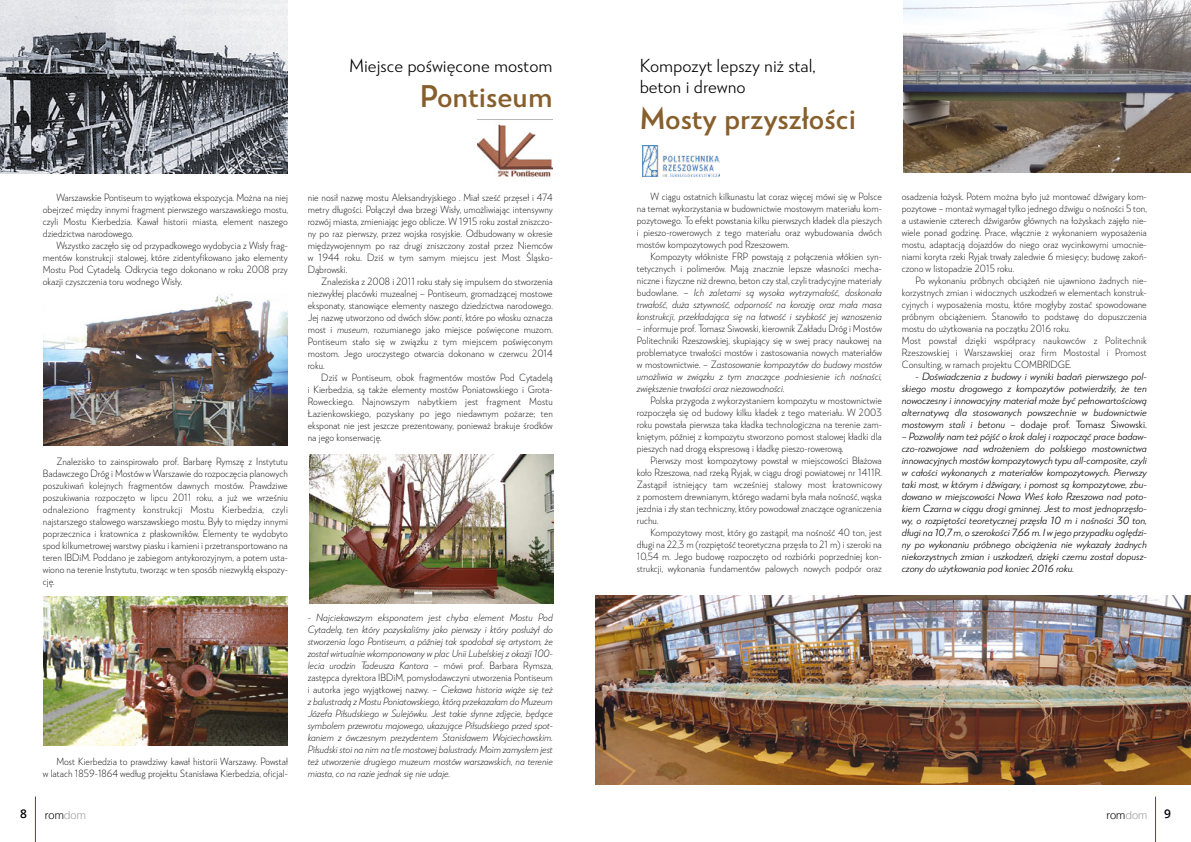
<style>
.page{position:relative;width:1191px;height:842px;background:#fff}
.page>*{position:absolute;margin:0;border:0;box-sizing:border-box;transform-origin:0 0}
.t1{font:700 30px "RNS Miles";color:#875f2c}
.t2{font:18px/21.6px "RNS Miles";color:#000}
.t3{font:600 12px "Open Sans";color:#000}
.t4{font:300 11px "Helvetica";color:#000}
.t5{font:300 10px/12px "RNS Miles";color:#000;text-align:justify;scale:.95 1}
.t6{font:italic 10px/12px "RNS Miles";color:#000;text-align:justify}
.t7{font:italic 300 10px/12px "RNS Miles";color:#000;text-align:justify;scale:.95 1}
.s1{font-style:italic}
.s2{font-style:normal}
.s3{color:#9d9d9c}
</style>
<div class="page">
<hr style="left:35px;top:796px;width:1px;height:46px;background:#e30613">
<hr style="left:1155px;top:797px;width:1px;height:45px;background:#e30613">
<img style="left:0;top:0;width:287px;height:173px">
<img style="left:43px;top:597px;width:244px;height:149px">
<img style="left:43px;top:294px;width:244px;height:152px">
<img style="left:309px;top:454px;width:244px;height:149px">
<img style="left:904px;top:0;width:287px;height:173px">
<img style="left:595px;top:596px;width:596px;height:189px">
<img style="left:642px;top:146px;width:77px;height:30px">
<img style="left:477px;top:124px;width:75px;height:53px">
<h2 class="t2" style="left:349px;top:54px;width:205px">Miejsce poświęcone mostom</h2>
<h1 class="t1" style="left:420px;top:76px;width:134px">Pontiseum</h1>
<p class="t5" style="left:43px;top:191px;width:259px;text-indent:14px">Warszawskie Pontiseum to wyjątkowa ekspozycja. Można na niej obejrzeć między innymi fragment pierwszego warszawskiego mostu, czyli Mostu Kierbedzia. Kawał historii miasta, element naszego dziedzictwa narodowego.</p>
<p class="t5" style="left:43px;top:239px;width:259px;text-indent:14px">Wszystko zaczęło się od przypadkowego wydobycia z Wisły frag&shy;mentów konstrukcji stalowej, które zidentyfikowano jako elementy Mostu Pod Cytadelą. Odkrycia tego dokonano w roku 2008 przy okazji czyszczenia toru wodnego Wisły.</p>
<p class="t5" style="left:43px;top:455px;width:259px;text-indent:14px">Znalezisko to zainspirowało prof. Barbarę Rymszę z Instytutu Badawczego Dróg i Mostów w Warszawie do rozpoczęcia planowych poszukiwań kolejnych fragmentów dawnych mostów. Prawdziwe poszukiwania rozpoczęto w lipcu 2011 roku, a już we wrześniu odnaleziono fragmenty konstrukcji Mostu Kierbedzia, czyli najstarszego stalowego warszawskiego mostu. Były to między innymi poprzecznica i kratownica z płaskowników. Elementy te wydobyto spod kilkumetrowej warstwy piasku i kamieni i przetransportowano na teren IBDiM. Poddano je zabiegom antykorozyjnym, a potem usta&shy;wiono na terenie Instytutu, tworząc w ten sposób niezwykłą ekspozy&shy;cję.</p>
<p class="t5" style="left:43px;top:755px;width:259px;text-align:right">Most Kierbedzia to prawdziwy kawał historii Warszawy. Powstał<br>w latach 1859-1864 według projektu Stanisława Kierbedzia, oficjal-</p>
<p class="t5" style="left:308px;top:191px;width:259px">nie nosił nazwę mostu Aleksandryjskiego . Miał sześć przęseł i 474 metry długości. Połączył dwa brzegi Wisły, umożliwiając intensywny rozwój miasta, zmieniając jego oblicze. W 1915 roku został zniszczo&shy;ny po raz pierwszy, przez wojska rosyjskie. Odbudowany w okresie międzywojennym po raz drugi zniszczony został przez Niemców w 1944 roku. Dziś w tym samym miejscu jest Most Śląsko-Dąbrowski.</p>
<p class="t5" style="left:308px;top:275px;width:259px;text-indent:14px">Znaleziska z 2008 i 2011 roku stały się impulsem do stworzenia niezwykłej placówki muzealnej – Pontiseum, gromadzącej mostowe eksponaty, stanowiące elementy naszego dziedzictwa narodowego.<br>Jej nazwę utworzono od dwóch słów: <span class="s1">ponti</span>, które po włosku oznacza most i <span class="s1">museum</span>, rozumianego jako miejsce poświęcone muzom.<br>Pontiseum stało się w związku z tym miejscem poświęconym mostom. Jego uroczystego otwarcia dokonano w czerwcu 2014 roku.</p>
<p class="t5" style="left:308px;top:371px;width:260px;text-indent:14px">Dziś w Pontiseum, obok fragmentów mostów Pod Cytadelą i Kierbedzia, są także elementy mostów Poniatowskiego i Grota-Roweckiego. Najnowszym nabytkiem jest fragment Mostu Łazienkowskiego, pozyskany po jego niedawnym pożarze; ten eksponat nie jest jeszcze prezentowany, ponieważ brakuje środków na jego konserwację.</p>
<p class="t7" style="left:308px;top:611px;width:259px">- Najciekawszym eksponatem jest chyba element Mostu Pod Cytadelą, ten który pozyskaliśmy jako pierwszy i który posłużył do stworzenia logo Pontiseum, a później tak spodobał się artystom, że został wirtualnie wkomponowany w plac Unii Lubelskiej z okazji 100- lecia urodzin Tadeusza Kantora <span class="s2">– mówi prof. Barbara Rymsza, zastępca dyrektora IBDiM, pomysłodawczyni utworzenia Pontiseum i autorka jego wyjątkowej nazwy. –</span> Ciekawa historia wiąże się też z balustradą z Mostu Poniatowskiego, którą przekazałam do Muzeum Józefa Piłsudskiego w Sulejówku. Jest takie słynne zdjęcie, będące symbolem przewrotu majowego, ukazujące Piłsudskiego przed spot&shy;kaniem z ówczesnym prezydentem Stanisławem Wojciechowskim.<br>Piłsudski stoi na nim na tle mostowej balustrady. Moim zamysłem jest też utworzenie drugiego muzeum mostów warszawskich, na terenie miasta, co na razie jednak się nie udaje.</p>
<h2 class="t2" style="left:640px;top:54px;width:177px">Kompozyt lepszy niż stal, beton i drewno</h2>
<h1 class="t1" style="left:640px;top:99px;width:218px">Mosty przyszłości</h1>
<p class="t5" style="left:637px;top:190px;width:259px;text-indent:14px">W ciągu ostatnich kilkunastu lat coraz więcej mówi się w Polsce na temat wykorzystania w budownictwie mostowym materiału kom&shy;pozytowego. To efekt powstania kilku pierwszych kładek dla pieszych i pieszo-rowerowych z tego materiału oraz wybudowania dwóch mostów kompozytowych pod Rzeszowem.</p>
<p class="t5" style="left:637px;top:250px;width:259px;text-indent:14px">Kompozyty włókniste FRP powstają z połączenia włókien syn&shy;tetycznych i polimerów. Mają znacznie lepsze własności mecha&shy;niczne i fizyczne niż drewno, beton czy stal, czyli tradycyjne materiały budowlane. – <span class="s1">Ich zaletami są wysoka wytrzymałość, doskonała trwałość, duża sztywność, odporność na korozję oraz mała masa konstrukcji, przekładająca się na łatwość i szybkość jej wznoszenia</span></p>
<p class="t5" style="left:637px;top:322px;width:259px">– informuje prof. Tomasz Siwowski, kierownik Zakładu Dróg i Mostów Politechniki Rzeszowskiej, skupiający się w swej pracy naukowej na problematyce trwałości mostów i zastosowania nowych materiałów w mostownictwie. – Z<span class="s1">astosowanie kompozytów do budowy mostów umożliwia w związku z tym znaczące podniesienie ich nośności, zwiększenie trwałości oraz niezawodności.</span></p>
<p class="t5" style="left:637px;top:394px;width:259px;text-indent:14px">Polska przygoda z wykorzystaniem kompozytu w mostownictwie rozpoczęła się od budowy kilku kładek z tego materiału. W 2003 roku powstała pierwsza taka kładka technologiczna na terenie zam&shy;kniętym, później z kompozytu stworzono pomost stalowej kładki dla pieszych nad drogą ekspresową i kładkę pieszo-rowerową.</p>
<p class="t5" style="left:637px;top:454px;width:260px;text-indent:14px">Pierwszy most kompozytowy powstał w miejscowości Błażowa koło Rzeszowa, nad rzeką Ryjak, w ciągu drogi powiatowej nr 1411R.<br>Zastąpił istniejący tam wcześniej stalowy most kratownicowy z pomostem drewnianym, którego wadami była mała nośność, wąska jezdnia i zły stan techniczny, który powodował znaczące ograniczenia ruchu.</p>
<p class="t5" style="left:637px;top:526px;width:259px;text-indent:14px">Kompozytowy most, który go zastąpił, ma nośność 40 ton, jest długi na 22,3 m (rozpiętość teoretyczna przęsła to 21 m) i szeroki na 10,54 m. Jego budowę rozpoczęto od rozbiórki poprzedniej kon&shy;strukcji, wykonania fundamentów palowych nowych podpór oraz</p>
<p class="t5" style="left:901px;top:190px;width:259px">osadzenia łożysk. Potem można było już montować dźwigary kom&shy;pozytowe – montaż wymagał tylko jednego dźwigu o nośności 5 ton, a ustawienie czterech dźwigarów głównych na łożyskach zajęło nie&shy;wiele ponad godzinę. Prace, włącznie z wykonaniem wyposażenia mostu, adaptacją dojazdów do niego oraz wycinkowymi umocnie&shy;niami koryta rzeki Ryjak trwały zaledwie 6 miesięcy; budowę zakoń&shy;czono w listopadzie 2015 roku.</p>
<p class="t5" style="left:901px;top:274px;width:259px;text-align:left;text-indent:14px">Po wykonaniu próbnych obciążeń nie ujawniono żadnych nie&shy;korzystnych zmian i widocznych uszkodzeń w elementach konstruk&shy;cyjnych i wyposażenia mostu, które mogłyby zostać spowodowane próbnym obciążeniem. Stanowiło to podstawę do dopuszczenia mostu do użytkowania na początku 2016 roku.<br>Most powstał dzięki współpracy naukowców z Politechnik Rzeszowskiej i Warszawskiej oraz firm Mostostal i Promost Consulting, w ramach projektu COMBRIDGE.</p>
<p class="t6" style="left:901px;top:370px;width:247px;text-indent:14px">- Doświadczenia z budowy i wyniki badań pierwszego pol&shy;skiego mostu drogowego z kompozytów potwierdziły, że ten nowoczesny i innowacyjny materiał może być pełnowartościową alternatywą dla stosowanych powszechnie w budownictwie mostowym stali i betonu – <span class="s2">dodaje prof. Tomasz Siwowski.</span></p>
<p class="t6" style="left:901px;top:430px;width:247px">– Pozwoliły nam też pójść o krok dalej i rozpocząć prace badaw&shy;czo-rozwojowe nad wdrożeniem do polskiego mostownictwa innowacyjnych mostów kompozytowych typu all-composite, czyli w całości wykonanych z materiałów kompozytowych. Pierwszy taki most, w którym i dźwigary, i pomost są kompozytowe, zbu&shy;dowano w miejscowości Nowa Wieś koło Rzeszowa nad poto&shy;kiem Czarna w ciągu drogi gminnej. Jest to most jednoprzęsło&shy;wy, o rozpiętości teoretycznej przęsła 10 m i nośności 30 ton, długi na 10,7 m, o szerokości 7,66 m. I w jego przypadku oględzi&shy;ny po wykonaniu próbnego obciążenia nie wykazały żadnych niekorzystnych zmian i uszkodzeń, dzięki czemu został dopusz&shy;czony do użytkowania pod koniec 2016 roku.</p>
<p class="t3" style="left:20px;top:806px;width:8px">8</p>
<p class="t4" style="left:45px;top:805px;width:42px">rom<span class="s3">dom</span></p>
<p class="t4" style="left:1106px;top:805px;width:42px">rom<span class="s3">dom</span></p>
<p class="t3" style="left:1164px;top:806px;width:8px">9</p>
</div>
